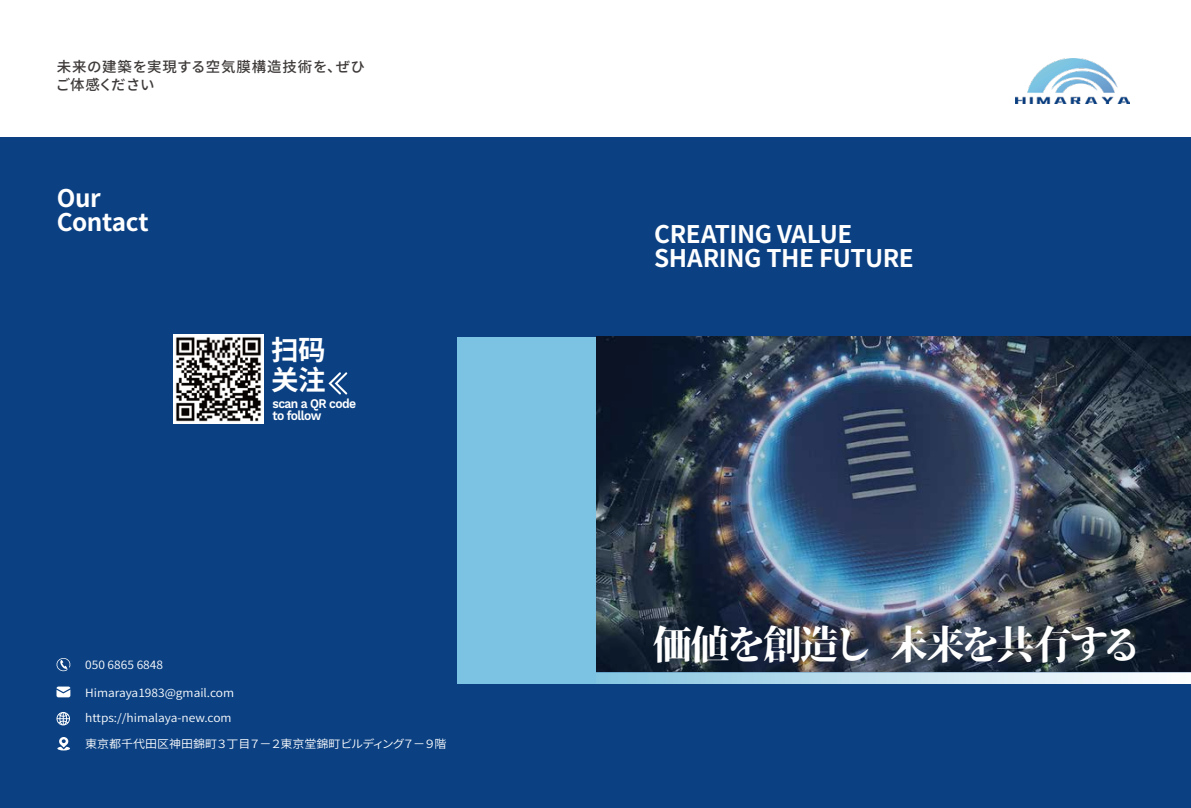
<style>
.page{position:relative;width:1191px;height:808px;background:#fff}
.page>*{position:absolute;margin:0;border:0;box-sizing:border-box;transform-origin:0 0}
.t1{font:39.7px "Soukou Mincho";letter-spacing:-.085em;color:#fff}
.t2{font:700 27.5px/30.1px "Source Han Sans SC";color:#fff}
.t3{font:700 24.3px/24px "Source Han Sans";letter-spacing:-.02em;color:#fff}
.t4{font:500 14.5px/18px "Source Han Sans";letter-spacing:.045em;color:#3e3a39}
.t5{font:600 13.2px/12.9px "Work Sans";letter-spacing:-.05em;color:#fff;scale:.91 1}
.t6{font:11.4px "Source Han Sans SC";color:#fff;scale:1.05 1}
</style>
<div class="page">
<div style="left:0;top:137px;width:1191px;height:671px;background:#0b4183"></div>
<svg style="left:57px;top:737px;width:13px;height:13px"></svg>
<svg style="left:56px;top:686px;width:14px;height:11px"></svg>
<svg style="left:56px;top:658px;width:14px;height:13px"></svg>
<svg style="left:595px;top:673px;width:596px;height:10px;background:#c4e2f0"></svg>
<img style="left:595px;top:336px;width:596px;height:337px">
<svg style="left:328px;top:372px;width:19px;height:22px"></svg>
<div style="left:457px;top:337px;width:138px;height:346px;background:#7cc3e3"></div>
<img style="left:1015px;top:59px;width:114px;height:44px">
<img style="left:173px;top:334px;width:90px;height:90px">
<svg style="left:56px;top:712px;width:14px;height:13px"></svg>
<p class="t4" style="left:56px;top:58px;width:310px">未来の建築を実現する空気膜構造技術を、ぜひご体感ください</p>
<h3 class="t3" style="left:57px;top:186px;width:94px">Our<br>Contact</h3>
<h2 class="t2" style="left:271px;top:336px;width:56px">扫码关注</h2>
<p class="t5" style="left:272px;top:397px;width:93px">scan a QR code to follow</p>
<p class="t6" style="left:85px;top:659px;width:76px">050 6865 6848</p>
<p class="t6" style="left:85px;top:686px;width:143px">Himaraya1983@gmail.com</p>
<p class="t6" style="left:85px;top:712px;width:141px">https://himalaya-new.com</p>
<p class="t6" style="left:85px;top:737px;width:345px">東京都千代田区神田錦町３丁目７－２東京堂錦町ビルディング７－９階</p>
<h3 class="t3" style="left:654px;top:223px;width:261px">CREATING VALUE<br>SHARING THE FUTURE</h3>
<h1 class="t1" style="left:653px;top:619px;width:490px">価値を創造し 未来を共有する</h1>
</div>
